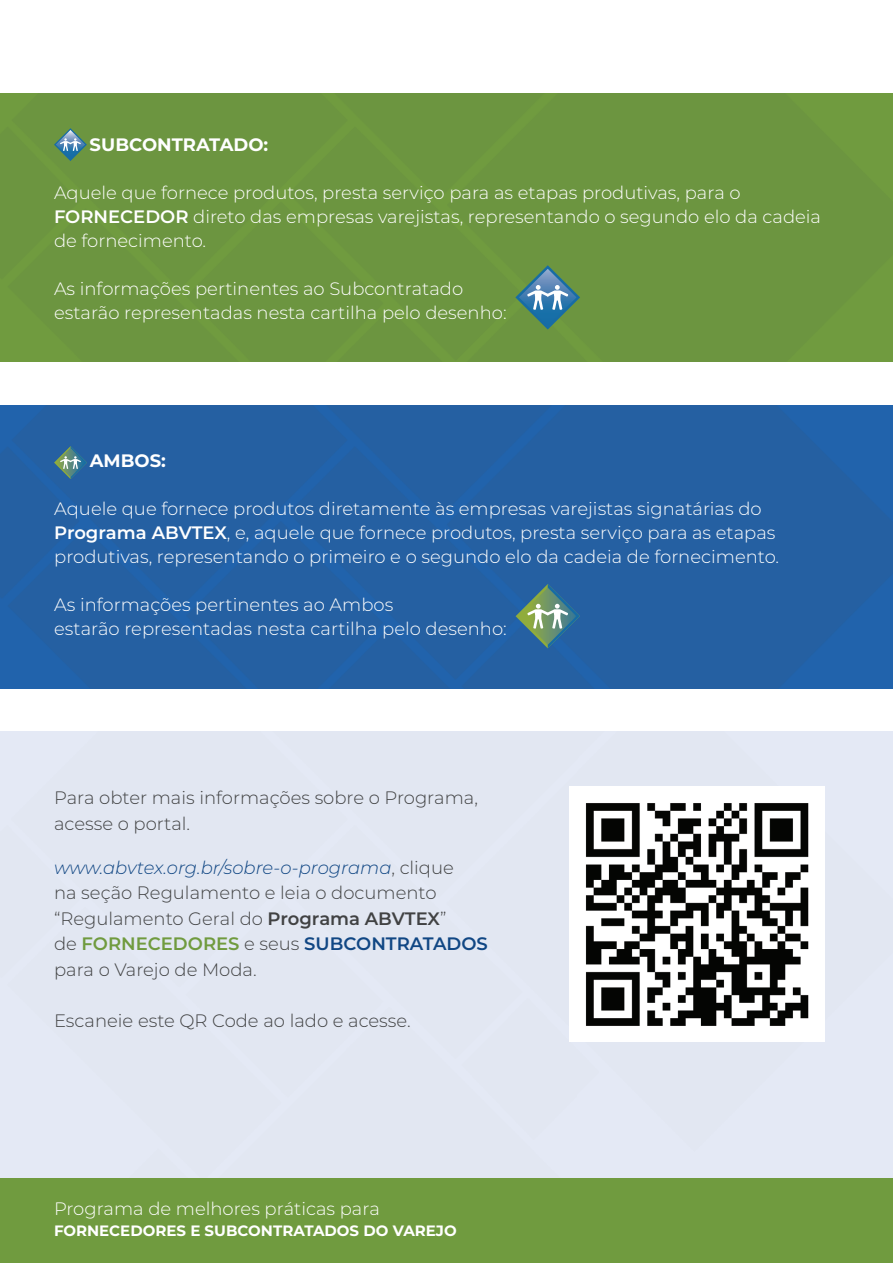
<style>
.page{position:relative;width:893px;height:1263px;background:#fff}
.page>*{position:absolute;margin:0;border:0;box-sizing:border-box;transform-origin:0 0}
.t1{font:300 18px/24px "Montserrat";color:#fff}
.t2{font:300 18px/25.5px "Montserrat";color:#414243}
.t3{font:700 18px "Montserrat";color:#fff}
.t4{font:700 15px "Montserrat";color:#fff}
.s1{font-weight:600}
.s2{font-style:italic;color:#114784}
.s3{font-weight:600;color:#709b3f}
.s4{font-weight:600;color:#114784}
</style>
<div class="page">
<div style="left:0;top:1178px;width:893px;height:85px;background:#709b3f"></div>
<div style="left:0;top:93px;width:893px;height:269px;background:#6c9540"></div>
<img style="left:0;top:406px;width:893px;height:282px">
<img style="left:585px;top:803px;width:224px;height:223px">
<svg style="left:54px;top:128px;width:33px;height:33px"></svg>
<svg style="left:54px;top:446px;width:33px;height:33px"></svg>
<svg style="left:515px;top:265px;width:65px;height:65px;background:#61927c"></svg>
<svg style="left:516px;top:584px;width:64px;height:64px;background:#538391"></svg>
<p class="t3" style="left:90px;top:131px;width:180px">SUBCONTRATADO:</p>
<p class="t1" style="left:54px;top:180px;width:769px">Aquele que fornece produtos, presta serviço para as etapas produtivas, para o<br><span class="s1">FORNECEDOR</span> direto das empresas varejistas, representando o segundo elo da cadeia de fornecimento.</p>
<p class="t1" style="left:54px;top:276px;width:454px">As informações pertinentes ao Subcontratado estarão representadas nesta cartilha pelo desenho:</p>
<p class="t3" style="left:90px;top:448px;width:78px">AMBOS:</p>
<p class="t1" style="left:54px;top:496px;width:726px">Aquele que fornece produtos diretamente às empresas varejistas signatárias do<br><span class="s1">Programa ABVTEX</span>, e, aquele que fornece produtos, presta serviço para as etapas produtivas, representando o primeiro e o segundo elo da cadeia de fornecimento.</p>
<p class="t1" style="left:54px;top:592px;width:454px">As informações pertinentes ao Ambos<br>estarão representadas nesta cartilha pelo desenho:</p>
<p class="t2" style="left:54px;top:784px;width:425px">Para obter mais informações sobre o Programa, acesse o portal.</p>
<p class="t2" style="left:54px;top:854px;width:435px"><span class="s2">www.abvtex.org.br/sobre-o-programa</span>, clique<br>na seção Regulamento e leia o documento “Regulamento Geral do <span class="s1">Programa ABVTEX</span>”<br>de <span class="s3">FORNECEDORES</span> e seus <span class="s4">SUBCONTRATADOS </span>para o Varejo de Moda.</p>
<p class="t2" style="left:54px;top:1007px;width:358px">Escaneie este QR Code ao lado e acesse.</p>
<p class="t1" style="left:54px;top:1196px;width:327px">Programa de melhores práticas para</p>
<p class="t4" style="left:54px;top:1220px;width:404px">FORNECEDORES E SUBCONTRATADOS DO VAREJO</p>
</div>
